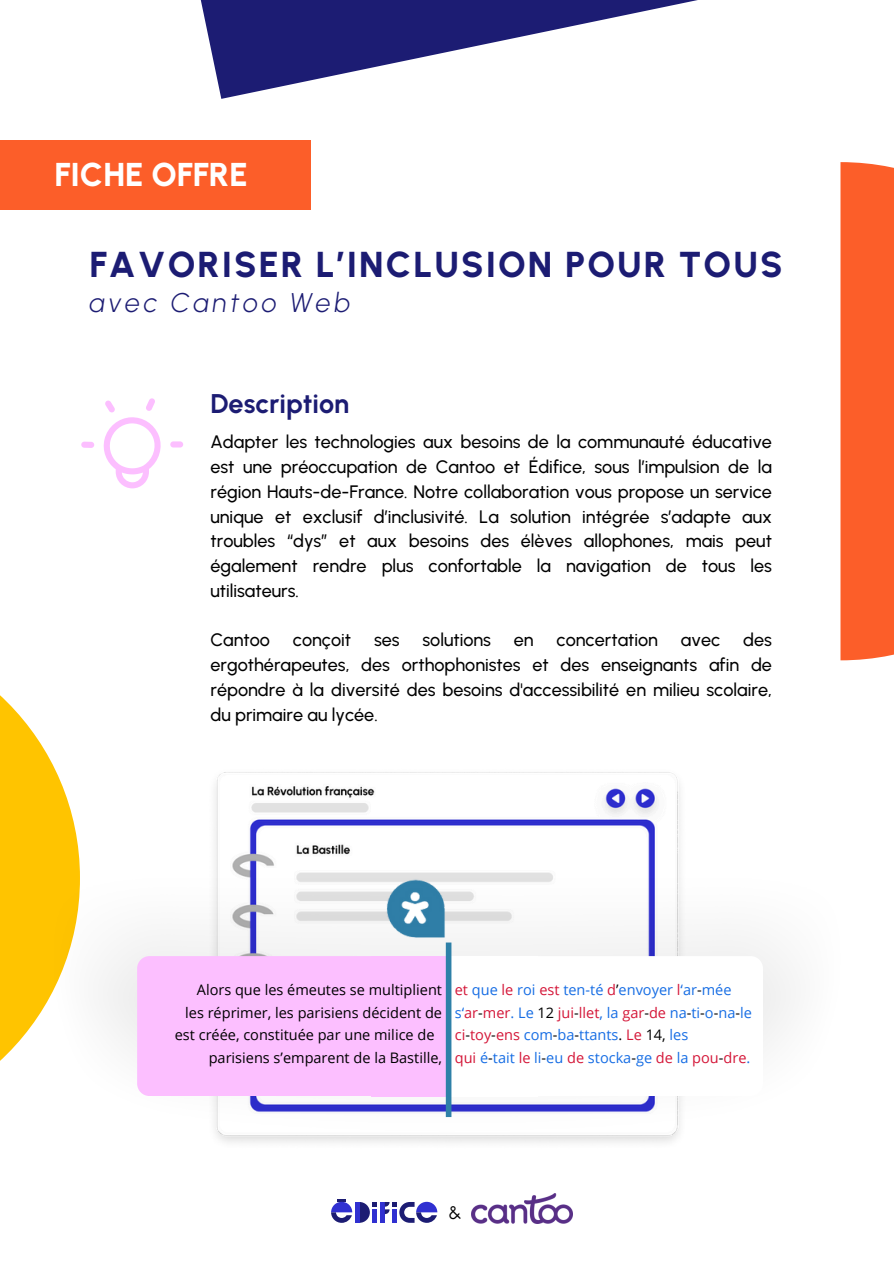
<style>
.page{position:relative;width:894px;height:1264px;background:#fff}
.page>*{position:absolute;margin:0;border:0;box-sizing:border-box;transform-origin:0 0}
.t1{font:800 36px "Urbanist";letter-spacing:.055em;color:#1c1c73}
.t2{font:800 33px "Urbanist";color:#fff}
.t3{font:italic 300 27px "Urbanist";letter-spacing:.13em;color:#1c1c73}
.t4{font:700 27px "Urbanist";color:#1c1c73}
.t5{font:500 18px/24.8px "Urbanist";color:#000;text-align:justify}
.t6{font:18px "Urbanist";color:#000}
.t7{font:14.55px "Open Sans";color:#166de4}
.t8{font:14.55px "Open Sans";color:#000}
.s1{color:#d41638}
.s2{color:#000}
</style>
<div class="page">
<svg style="left:200px;top:0;width:498px;height:99px"></svg>
<div style="left:0;top:140px;width:310px;height:70px;background:#fc5e29"></div>
<svg style="left:81px;top:441px;width:13px;height:7px"></svg>
<div style="left:170px;top:441px;width:13px;height:6px;background:#fcbfff;border-radius:3px"></div>
<svg style="left:103px;top:398px;width:58px;height:90px"></svg>
<svg style="left:0;top:695px;width:79px;height:366px"></svg>
<div style="left:840px;top:162px;width:53px;height:498px;background:#fc5e29"></div>
<img style="left:214px;top:772px;width:466px;height:78px">
<img style="left:54px;top:850px;width:737px;height:293px">
<div style="left:448px;top:956px;width:314px;height:139px;background:#fff;border-radius:12px"></div>
<div style="left:448px;top:956px;width:89px;height:139px;background:#fff"></div>
<div style="left:137px;top:956px;width:311px;height:139px;background:#fcbfff;border-radius:12px"></div>
<div style="left:445px;top:942px;width:6px;height:175px;background:#2e80a8"></div>
<img style="left:380px;top:872px;width:69px;height:71px">
<div style="left:354px;top:1201px;width:5px;height:21px;background:#3030d1"></div>
<div style="left:380px;top:1201px;width:5px;height:21px;background:#3030d1"></div>
<svg style="left:331px;top:1199px;width:21px;height:23px"></svg>
<svg style="left:359px;top:1202px;width:18px;height:20px"></svg>
<svg style="left:385px;top:1201px;width:52px;height:21px"></svg>
<img style="left:471px;top:1193px;width:101px;height:30px">
<h3 class="t2" style="left:54px;top:155px;width:195px">FICHE OFFRE</h3>
<p class="t1" style="left:89px;top:243px;width:694px">FAVORISER L’INCLUSION POUR TOUS</p>
<h1 class="t3" style="left:89px;top:286px;width:262px">avec Cantoo Web</h1>
<p class="t4" style="left:210px;top:387px;width:140px">Description</p>
<p class="t5" style="left:210px;top:429px;width:563px">Adapter les technologies aux besoins de la communauté éducative est une préoccupation de Cantoo et Édifice, sous l’impulsion de la région Hauts-de-France. Notre collaboration vous propose un service unique et exclusif d’inclusivité. La solution intégrée s’adapte aux troubles “dys” et aux besoins des élèves allophones, mais peut également rendre plus confortable la navigation de tous les utilisateurs.</p>
<h1 class="t5" style="left:210px;top:627px;width:61px">Cantoo</h1>
<h1 class="t5" style="left:293px;top:627px;width:60px">conçoit</h1>
<h1 class="t5" style="left:374px;top:627px;width:27px">ses</h1>
<h1 class="t5" style="left:422px;top:627px;width:70px">solutions</h1>
<h1 class="t5" style="left:513px;top:627px;width:21px">en</h1>
<h1 class="t5" style="left:556px;top:627px;width:103px">concertation</h1>
<h1 class="t5" style="left:680px;top:627px;width:41px">avec</h1>
<h1 class="t5" style="left:210px;top:627px;width:563px;text-indent:532px">des ergothérapeutes, des orthophonistes et des enseignants afin de répondre à la diversité des besoins d'accessibilité en milieu scolaire, du primaire au lycée.</h1>
<h4 class="t8" style="left:197px;top:979px;width:247px">Alors que les émeutes se multiplient</h4>
<p class="t8" style="left:185px;top:1002px;width:258px">les réprimer, les parisiens décident de</p>
<p class="t8" style="left:175px;top:1024px;width:261px">est créée, constituée par une milice de</p>
<p class="t8" style="left:209px;top:1047px;width:235px">parisiens s’emparent de la Bastille,</p>
<p class="t7" style="left:454px;top:979px;width:278px"><span class="s1">et</span> que <span class="s1">le</span> roi <span class="s1">est</span> ten-té <span class="s1">d</span><span class="s2">’</span>envoyer <span class="s1">l</span>‘ar<span class="s2">-</span>mée</p>
<p class="t7" style="left:454px;top:1002px;width:298px">s‘<span class="s1">ar</span><span class="s2">-</span><span class="s1">mer</span>. Le <span class="s2">12</span> <span class="s1">jui</span><span class="s2">-</span><span class="s1">llet</span>, la <span class="s1">gar</span><span class="s2">-</span><span class="s1">de</span> na<span class="s2">-</span>ti<span class="s2">-</span>o<span class="s2">-</span>na<span class="s2">-</span>le</p>
<p class="t7" style="left:454px;top:1024px;width:235px"><span class="s1">ci</span><span class="s2">-</span><span class="s1">toy</span><span class="s2">-</span><span class="s1">ens</span> com<span class="s2">-</span>ba<span class="s2">-</span>ttants<span class="s2">.</span> <span class="s1">Le</span> <span class="s2">14,</span> les</p>
<p class="t7" style="left:454px;top:1047px;width:297px"><span class="s1">qui</span> é<span class="s2">-</span>tait <span class="s1">le</span> li<span class="s2">-</span>eu <span class="s1">de</span> stocka<span class="s2">-</span>ge <span class="s1">de</span> la <span class="s1">pou</span><span class="s2">-</span><span class="s1">dre</span>.</p>
<p class="t6" style="left:449px;top:1201px;width:14px">&amp;</p>
</div>
